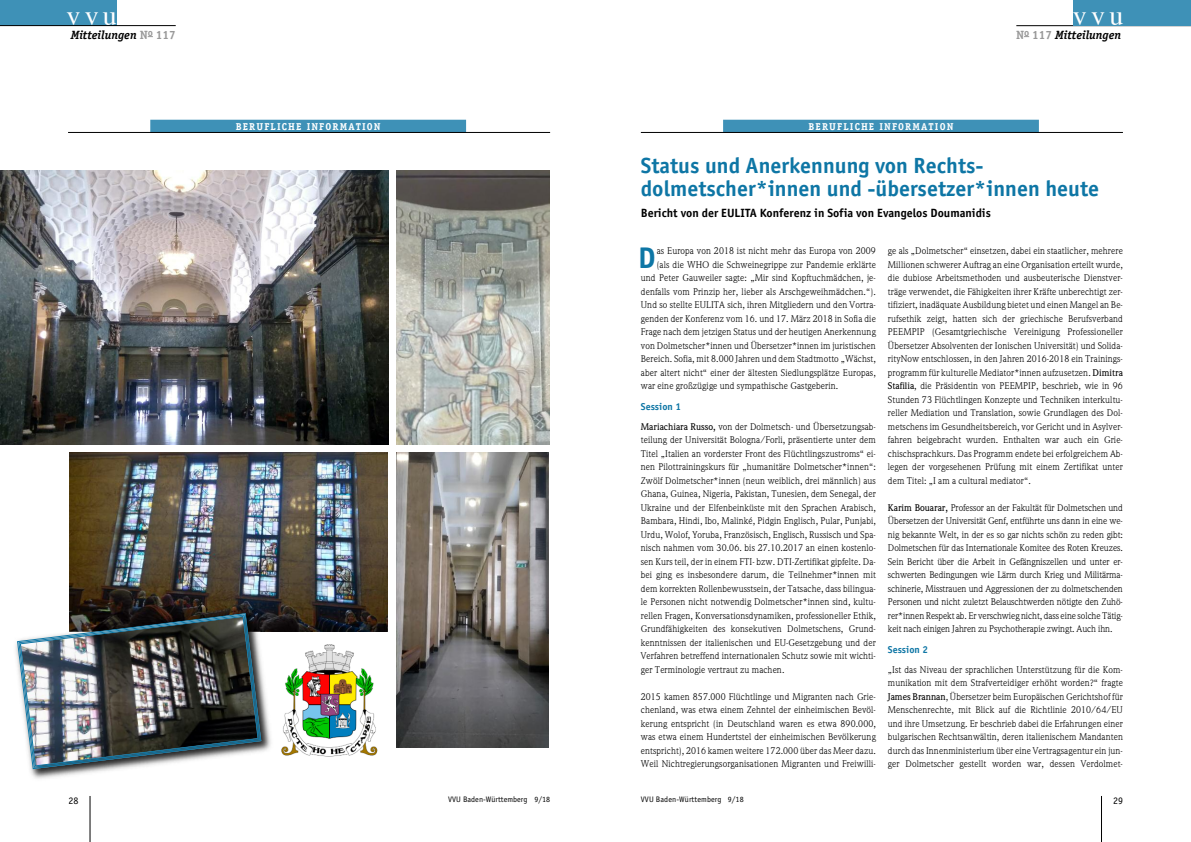
<style>
.page{position:relative;width:1191px;height:842px;background:#fff}
.page>*{position:absolute;margin:0;border:0;box-sizing:border-box;transform-origin:0 0}
.t1{font:700 30px "Officina Sans";color:#0e76a5}
.t2{font:28px "Times";letter-spacing:.15em;color:#fff}
.t3{font:700 22px/23px "Officina Sans";color:#0e76a5}
.t4{font:700 12px "Officina Sans";color:#000}
.t5{font:italic 700 12px "Officina Serif";color:#000}
.t6{font:700 10px "Officina Serif";letter-spacing:.11em;color:#fff}
.t7{font:700 10px "Officina Sans";color:#0e76a5}
.t8{font:10px "Officina Sans";color:#000}
.t9{font:9.5px/13.5px "Weidemann";letter-spacing:.01em;color:#000;text-align:justify}
.t10{font:8px "Officina Sans";letter-spacing:.005em;color:#000}
.s1{font-style:normal;color:#999}
.s2{font-weight:500}
</style>
<div class="page">
<hr style="left:1016px;top:25px;width:175px;height:1px;background:#000">
<div style="left:1073px;top:0;width:118px;height:26px;background:#3e91b7"></div>
<hr style="left:1101px;top:796px;width:1px;height:46px;background:#000">
<div style="left:723px;top:120px;width:316px;height:13px;background:#3e91b7"></div>
<hr style="left:641px;top:132px;width:482px;height:1px;background:#000">
<div style="left:0;top:0;width:117px;height:26px;background:#3e91b7"></div>
<hr style="left:0;top:25px;width:176px;height:1px;background:#000">
<hr style="left:90px;top:796px;width:1px;height:46px;background:#000">
<div style="left:150px;top:120px;width:316px;height:13px;background:#3e91b7"></div>
<hr style="left:68px;top:132px;width:482px;height:1px;background:#000">
<img style="left:69px;top:453px;width:319px;height:178px">
<img style="left:0;top:170px;width:389px;height:274px">
<img style="left:397px;top:170px;width:153px;height:274px">
<img style="left:397px;top:453px;width:152px;height:295px">
<img style="left:282px;top:644px;width:95px;height:112px">
<img style="left:15px;top:631px;width:260px;height:148px">
<img style="left:69px;top:608px;width:191px;height:4px">
<img style="left:16px;top:612px;width:247px;height:158px">
<h2 class="t2" style="left:66px;top:4px;width:52px">vvu</h2>
<p class="t5" style="left:71px;top:30px;width:107px">Mitteilungen <span class="s1">N</span><sup>o</sup> <span class="s1">117</span></p>
<h2 class="t2" style="left:1073px;top:4px;width:52px">vvu</h2>
<p class="t5" style="left:1016px;top:30px;width:107px"><span class="s1">N</span><sup>o</sup> <span class="s1">117</span> Mitteilungen</p>
<p class="t6" style="left:236px;top:123px;width:146px">BERUFLICHE INFORMATION</p>
<p class="t6" style="left:808px;top:123px;width:146px">BERUFLICHE INFORMATION</p>
<h3 class="t3" style="left:641px;top:156px;width:460px">Status und Anerkennung von Rechts&shy;dolmetscher*innen und -übersetzer*innen heute</h3>
<p class="t4" style="left:641px;top:208px;width:351px">Bericht von der EULITA Konferenz in Sofia von Evangelos Doumanidis</p>
<h1 class="t1" style="left:638px;top:246px;width:19px">D</h1>
<p class="t9" style="left:657px;top:245px;width:221px">as Europa von 2018 ist nicht mehr das Europa von 2009</p>
<p class="t9" style="left:888px;top:245px;width:236px">ge als „Dolmetscher“ einsetzen, dabei ein staatlicher, mehrere Millionen schwerer Auftrag an eine Organisation erteilt wurde, die dubiose Arbeitsmethoden und ausbeuterische Dienstver&shy;träge verwendet, die Fähigkeiten ihrer Kräfte unberechtigt zer&shy;tifiziert, inadäquate Ausbildung bietet und einen Mangel an Be&shy;rufsethik zeigt, hatten sich der griechische Berufsverband PEEMPIP (Gesamtgriechische Vereinigung Professioneller Übersetzer Absolventen der Ionischen Universität) und Solida&shy;rityNow entschlossen, in den Jahren 2016-2018 ein Trainings&shy;programm für kulturelle Mediator*innen aufzusetzen. <span class="s2">Dimitra Stafilia</span>, die Präsidentin von PEEMPIP, beschrieb, wie in 96<br>Stunden 73 Flüchtlingen Konzepte und Techniken interkultu&shy;reller Mediation und Translation, sowie Grundlagen des Dol&shy;metschens im Gesundheitsbereich, vor Gericht und in Asylver&shy;fahren beigebracht wurden. Enthalten war auch ein Grie&shy;chischsprachkurs. Das Programm endete bei erfolgreichem Ab&shy;legen der vorgesehenen Prüfung mit einem Zertifikat unter dem Titel: „I am a cultural mediator“.</p>
<p class="t9" style="left:888px;top:501px;width:236px"><span class="s2">Karim Bouarar,</span> Professor an der Fakultät für Dolmetschen und Übersetzen der Universität Genf, entführte uns dann in eine we&shy;nig bekannte Welt, in der es so gar nichts schön zu reden gibt:<br>Dolmetschen für das Internationale Komitee des Roten Kreuzes.<br>Sein Bericht über die Arbeit in Gefängniszellen und unter er&shy;schwerten Bedingungen wie Lärm durch Krieg und Militärma&shy;schinerie, Misstrauen und Aggressionen der zu dolmetschenden Personen und nicht zuletzt Belauschtwerden nötigte den Zuhö&shy;rer*innen Respekt ab. Er verschwieg nicht, dass eine solche Tätig&shy;keit nach einigen Jahren zu Psychotherapie zwingt. Auch ihn.</p>
<p class="t7" style="left:888px;top:646px;width:42px">Session 2</p>
<p class="t9" style="left:888px;top:663px;width:236px">„Ist das Niveau der sprachlichen Unterstützung für die Kom&shy;munikation mit dem Strafverteidiger erhöht worden?“ fragte <span class="s2">James Brannan</span>, Übersetzer beim Europäischen Gerichtshof für Menschenrechte, mit Blick auf die Richtlinie 2010/64/EU und ihre Umsetzung. Er beschrieb dabei die Erfahrungen einer bulgarischen Rechtsanwältin, deren italienischem Mandanten durch das Innenministerium über eine Vertragsagentur ein jun&shy;ger Dolmetscher gestellt worden war, dessen Verdolmet-</p>
<p class="t9" style="left:657px;top:258px;width:221px">(als die WHO die Schweinegrippe zur Pandemie erklärte</p>
<p class="t9" style="left:641px;top:272px;width:236px">und Peter Gauweiler sagte: „Mir sind Kopftuchmädchen, je-</p>
<p class="t9" style="left:641px;top:285px;width:236px">denfalls vom Prinzip her, lieber als Arschgeweihmädchen.“).</p>
<p class="t9" style="left:641px;top:299px;width:236px">Und so stellte EULITA sich, ihren Mitgliedern und den Vortra-</p>
<p class="t9" style="left:641px;top:312px;width:236px">genden der Konferenz vom 16. und 17. März 2018 in Sofia die</p>
<p class="t9" style="left:641px;top:326px;width:236px">Frage nach dem jetzigen Status und der heutigen Anerkennung</p>
<p class="t9" style="left:641px;top:339px;width:236px">von Dolmetscher*innen und Übersetzer*innen im juristischen</p>
<p class="t9" style="left:641px;top:353px;width:236px">Bereich. Sofia, mit 8.000 Jahren und dem Stadtmotto „Wächst,</p>
<p class="t9" style="left:641px;top:366px;width:236px">aber altert nicht“ einer der ältesten Siedlungsplätze Europas,</p>
<p class="t9" style="left:641px;top:380px;width:199px">war eine großzügige und sympathische Gastgeberin.</p>
<p class="t7" style="left:641px;top:403px;width:42px">Session 1</p>
<p class="t9" style="left:641px;top:420px;width:236px"><span class="s2">Mariachiara Russo,</span> von der Dolmetsch- und Übersetzungsab&shy;teilung der Universität Bologna/Forli, präsentierte unter dem Titel „Italien an vorderster Front des Flüchtlingszustroms“ ei&shy;nen Pilottrainingskurs für „humanitäre Dolmetscher*innen“:<br>Zwölf Dolmetscher*innen (neun weiblich, drei männlich) aus Ghana, Guinea, Nigeria, Pakistan, Tunesien, dem Senegal, der Ukraine und der Elfenbeinküste mit den Sprachen Arabisch, Bambara, Hindi, Ibo, Malinké, Pidgin Englisch, Pular, Punjabi, Urdu, Wolof, Yoruba, Französisch, Englisch, Russisch und Spa&shy;nisch nahmen vom 30.06. bis 27.10.2017 an einen kostenlo&shy;sen Kurs teil, der in einem FTI- bzw. DTI-Zertifikat gipfelte. Da&shy;bei ging es insbesondere darum, die Teilnehmer*innen mit dem korrekten Rollenbewusstsein, der Tatsache, dass bilingua&shy;le Personen nicht notwendig Dolmetscher*innen sind, kultu&shy;rellen Fragen, Konversationsdynamiken, professioneller Ethik, Grundfähigkeiten des konsekutiven Dolmetschens, Grund&shy;kenntnissen der italienischen und EU-Gesetzgebung und der Verfahren betreffend internationalen Schutz sowie mit wichti&shy;ger Terminologie vertraut zu machen.</p>
<p class="t9" style="left:641px;top:690px;width:236px">2015 kamen 857.000 Flüchtlinge und Migranten nach Grie&shy;chenland, was etwa einem Zehntel der einheimischen Bevöl&shy;kerung entspricht (in Deutschland waren es etwa 890.000, was etwa einem Hundertstel der einheimischen Bevölkerung entspricht), 2016 kamen weitere 172.000 über das Meer dazu.<br>Weil Nichtregierungsorganisationen Migranten und Freiwilli-</p>
<p class="t8" style="left:69px;top:797px;width:11px">28</p>
<p class="t10" style="left:448px;top:797px;width:104px">VVU Baden-Württemberg 9/18</p>
<p class="t10" style="left:641px;top:797px;width:104px">VVU Baden-Württemberg 9/18</p>
<p class="t8" style="left:1113px;top:797px;width:11px">29</p>
</div>
